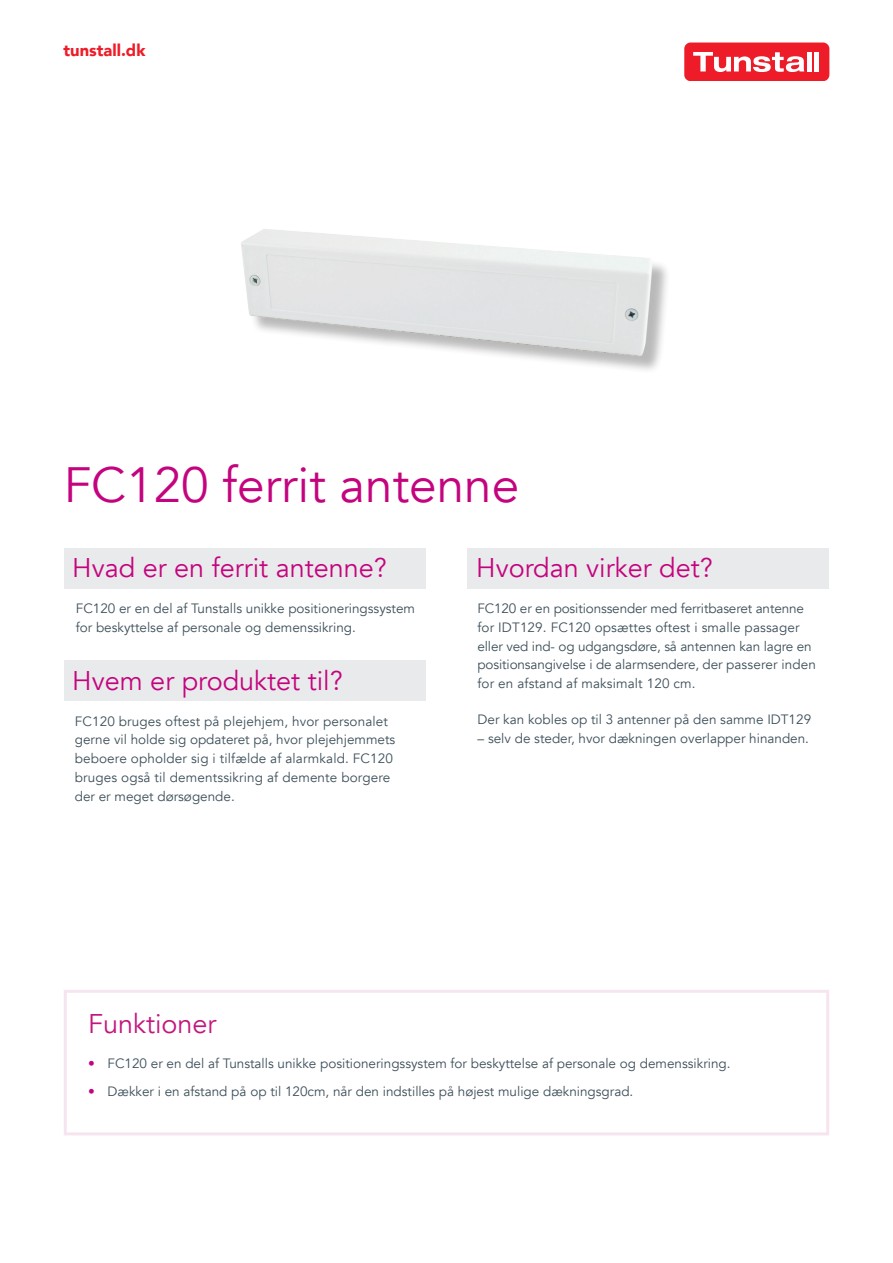
<style>
.page{position:relative;width:893px;height:1263px;background:#fff}
.page>*{position:absolute;margin:0;border:0;box-sizing:border-box;transform-origin:0 0}
.main_header{font:49.5px "Avenir";color:#c4047f}
.Pink_Header{font:27px "Avenir";color:#c4047f}
.Pink_Header-2{font:27px "Avenir";color:#c3177e}
.t1{font:900 16.5px "Avenir";color:#ee1c28}
.Main_Copy{font:13.5px/18.8px "Avenir";color:#3d4f59}
.s1{color:#c4047f}
</style>
<div class="page">
<div style="left:684px;top:43px;width:145px;height:38px;background:#ee1c28;border-radius:6px"></div>
<svg style="left:693px;top:52px;width:111px;height:20px"></svg>
<hr style="left:807px;top:52px;width:4px;height:19px;background:#fff">
<div style="left:814px;top:52px;width:5px;height:19px;background:#fff"></div>
<div style="left:64px;top:548px;width:361px;height:41px;background:#e9eaeb"></div>
<div style="left:468px;top:548px;width:361px;height:41px;background:#e9eaeb"></div>
<div style="left:64px;top:660px;width:361px;height:41px;background:#e9eaeb"></div>
<div style="left:64px;top:990px;width:765px;height:145px;border:3px solid #f6e5ee"></div>
<div style="left:244px;top:231px;width:426px;height:143px;background:#231f20;opacity:.31"></div>
<img style="left:241px;top:229px;width:413px;height:128px">
<p class="t1" style="left:64px;top:36px;width:83px">tunstall.dk</p>
<p class="main_header" style="left:64px;top:456px;width:457px">FC120 ferrit antenne</p>
<p class="Pink_Header" style="left:72px;top:552px;width:316px">Hvad er en ferrit antenne?</p>
<p class="Pink_Header" style="left:476px;top:552px;width:238px">Hvordan virker det?</p>
<p class="Main_Copy" style="left:76px;top:599px;width:341px">FC120 er en del af Tunstalls unikke positioneringssystem for beskyttelse af personale og demenssikring.</p>
<p class="Pink_Header" style="left:72px;top:664px;width:272px">Hvem er produktet til?</p>
<p class="Main_Copy" style="left:75px;top:712px;width:322px">FC120 bruges oftest på plejehjem, hvor personalet gerne vil holde sig opdateret på, hvor plejehjemmets beboere opholder sig i tilfælde af alarmkald. FC120 bruges også til dementssikring af demente borgere der er meget dørsøgende.</p>
<p class="Main_Copy" style="left:477px;top:599px;width:340px">FC120 er en positionssender med ferritbaseret antenne for IDT129. FC120 opsættes oftest i smalle passager eller ved ind- og udgangsdøre, så antennen kan lagre en positionsangivelse i de alarmsendere, der passerer inden for en afstand af maksimalt 120 cm.</p>
<p class="Main_Copy" style="left:477px;top:710px;width:335px">Der kan kobles op til 3 antenner på den samme IDT129</p>
<p class="Main_Copy" style="left:477px;top:729px;width:333px">– selv de steder, hvor dækningen overlapper hinanden.</p>
<p class="Pink_Header-2" style="left:88px;top:1007px;width:130px">Funktioner</p>
<p class="Main_Copy" style="left:88px;top:1054px;width:644px"><span class="s1">•</span> FC120 er en del af Tunstalls unikke positioneringssystem for beskyttelse af personale og demenssikring.</p>
<p class="Main_Copy" style="left:88px;top:1082px;width:547px"><span class="s1">•</span> Dækker i en afstand på op til 120cm, når den indstilles på højest mulige dækningsgrad.</p>
</div>
